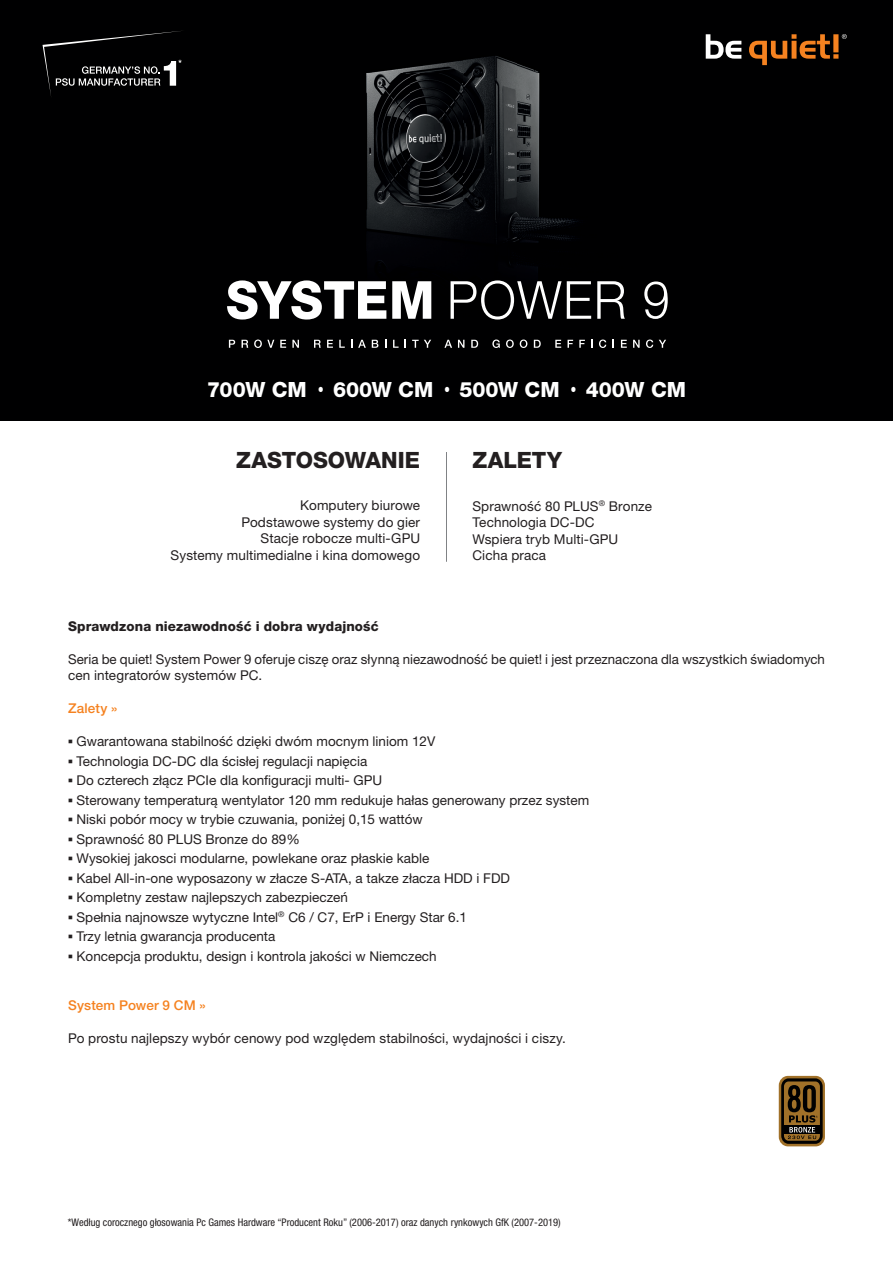
<style>
.page{position:relative;width:893px;height:1263px;background:#fff}
.page>*{position:absolute;margin:0;border:0;box-sizing:border-box;transform-origin:0 0}
.t1{font:800 22.5px "Helvetica Neue LT Pro";letter-spacing:-.005em;color:#231f20}
.t2{font:800 21px "Helvetica Neue LT Pro";color:#fff}
.t3{font:13.5px/16.5px "Helvetica Neue LT Pro";color:#231f20}
.t4{font:800 13.5px "Helvetica Neue LT Pro";letter-spacing:.01em;color:#231f20}
.t5{font:500 13.5px "Helvetica Neue LT Pro";letter-spacing:.01em;color:#f58220}
.t6{font:condensed 10.5px "Helvetica Neue LT Pro";color:#231f20}
.s1{font-family:"Arial Narrow";font-weight:400}
.s2{font-family:"Franklin Gothic";font-weight:500}
</style>
<div class="page">
<div style="left:0;top:0;width:893px;height:421px;background:#000001"></div>
<svg style="left:706px;top:34px;width:35px;height:25px"></svg>
<svg style="left:749px;top:34px;width:98px;height:31px"></svg>
<hr style="left:446px;top:452px;width:1px;height:110px;background:#808285">
<svg style="left:43px;top:31px;width:139px;height:65px"></svg>
<img style="left:314px;top:56px;width:310px;height:292px">
<div style="left:779px;top:1076px;width:46px;height:70px;background:#a17129;border-radius:9px"></div>
<svg style="left:781px;top:1078px;width:42px;height:66px"></svg>
<svg style="left:451px;top:280px;width:140px;height:40px"></svg>
<svg style="left:597px;top:281px;width:28px;height:38px"></svg>
<svg style="left:227px;top:280px;width:159px;height:40px"></svg>
<svg style="left:392px;top:281px;width:39px;height:38px"></svg>
<svg style="left:229px;top:340px;width:6px;height:8px"></svg>
<svg style="left:242px;top:340px;width:6px;height:8px"></svg>
<svg style="left:254px;top:340px;width:20px;height:8px"></svg>
<svg style="left:280px;top:340px;width:6px;height:8px"></svg>
<svg style="left:292px;top:340px;width:7px;height:8px"></svg>
<svg style="left:314px;top:340px;width:7px;height:8px"></svg>
<svg style="left:327px;top:340px;width:6px;height:8px"></svg>
<svg style="left:339px;top:340px;width:6px;height:8px"></svg>
<svg style="left:358px;top:340px;width:8px;height:8px"></svg>
<svg style="left:372px;top:340px;width:6px;height:8px"></svg>
<svg style="left:393px;top:340px;width:6px;height:8px"></svg>
<svg style="left:412px;top:340px;width:19px;height:8px"></svg>
<svg style="left:444px;top:340px;width:8px;height:8px"></svg>
<svg style="left:458px;top:340px;width:6px;height:8px"></svg>
<svg style="left:471px;top:340px;width:7px;height:8px"></svg>
<svg style="left:492px;top:340px;width:8px;height:8px"></svg>
<svg style="left:506px;top:340px;width:8px;height:8px"></svg>
<svg style="left:520px;top:340px;width:7px;height:8px"></svg>
<svg style="left:534px;top:340px;width:7px;height:8px"></svg>
<svg style="left:555px;top:340px;width:6px;height:8px"></svg>
<svg style="left:568px;top:340px;width:5px;height:8px"></svg>
<svg style="left:579px;top:340px;width:6px;height:8px"></svg>
<svg style="left:591px;top:340px;width:2px;height:8px"></svg>
<svg style="left:599px;top:340px;width:7px;height:8px"></svg>
<svg style="left:621px;top:340px;width:6px;height:8px"></svg>
<svg style="left:633px;top:340px;width:7px;height:8px"></svg>
<svg style="left:646px;top:340px;width:7px;height:8px"></svg>
<svg style="left:659px;top:340px;width:7px;height:8px"></svg>
<svg style="left:644px;top:281px;width:24px;height:38px"></svg>
<h2 class="t2" style="left:207px;top:377px;width:480px">700W CM <span class="s1">•</span> 600W CM <span class="s1">•</span> 500W CM <span class="s1">•</span> 400W CM</h2>
<h1 class="t1" style="left:236px;top:447px;width:185px">ZASTOSOWANIE</h1>
<h1 class="t1" style="left:472px;top:447px;width:91px">ZALETY</h1>
<p class="t3" style="left:171px;top:497px;width:251px;text-align:right">Komputery biurowe<br>Podstawowe systemy do gier<br>Stacje robocze multi-GPU<br>Systemy multimedialne i kina domowego</p>
<p class="t3" style="left:472px;top:497px;width:181px">Sprawność 80 PLUS<sup>®</sup> Bronze<br>Technologia DC-DC<br>Wspiera tryb Multi-GPU<br>Cicha praca</p>
<p class="t4" style="left:68px;top:618px;width:312px">Sprawdzona niezawodność i dobra wydajność</p>
<p class="t3" style="left:68px;top:650px;width:758px">Seria be quiet! System Power 9 oferuje ciszę oraz słynną niezawodność be quiet! i jest przeznaczona dla wszystkich świadomych cen integratorów systemów PC.</p>
<p class="t5" style="left:68px;top:700px;width:51px">Zalety »</p>
<p class="t3" style="left:68px;top:733px;width:369px"><span class="s2">▪</span> Gwarantowana stabilność dzięki dwóm mocnym liniom 12V</p>
<p class="t3" style="left:68px;top:752px;width:301px"><span class="s2">▪</span> Technologia DC-DC dla ścisłej regulacji napięcia</p>
<p class="t3" style="left:68px;top:772px;width:316px"><span class="s2">▪</span> Do czterech złącz PCIe dla konfiguracji multi- GPU</p>
<p class="t3" style="left:68px;top:791px;width:523px"><span class="s2">▪</span> Sterowany temperaturą wentylator 120 mm redukuje hałas generowany przez system</p>
<p class="t3" style="left:68px;top:811px;width:356px"><span class="s2">▪</span> Niski pobór mocy w trybie czuwania, poniżej 0,15 wattów</p>
<p class="t3" style="left:68px;top:830px;width:233px"><span class="s2">▪</span> Sprawność 80 PLUS Bronze do 89%</p>
<p class="t3" style="left:68px;top:850px;width:363px"><span class="s2">▪</span> Wysokiej jakosci modularne, powlekane oraz płaskie kable</p>
<p class="t3" style="left:68px;top:869px;width:443px"><span class="s2">▪</span> Kabel All-in-one wyposazony w złacze S-ATA, a takze złacza HDD i FDD</p>
<p class="t3" style="left:68px;top:889px;width:281px"><span class="s2">▪</span> Kompletny zestaw najlepszych zabezpieczeń</p>
<p class="t3" style="left:68px;top:908px;width:400px"><span class="s2">▪</span> Spełnia najnowsze wytyczne Intel<sup>®</sup> C6 / C7, ErP i Energy Star 6.1</p>
<p class="t3" style="left:68px;top:928px;width:209px"><span class="s2">▪</span> Trzy letnia gwarancja producenta</p>
<p class="t3" style="left:68px;top:947px;width:370px"><span class="s2">▪</span> Koncepcja produktu, design i kontrola jakości w Niemczech</p>
<p class="t5" style="left:68px;top:997px;width:139px">System Power 9 CM »</p>
<p class="t3" style="left:68px;top:1030px;width:499px">Po prostu najlepszy wybór cenowy pod względem stabilności, wydajności i ciszy.</p>
<p class="t6" style="left:68px;top:1216px;width:494px">*Według corocznego głosowania Pc Games Hardware “Producent Roku” (2006-2017) oraz danych rynkowych GfK (2007-2019)</p>
</div>
